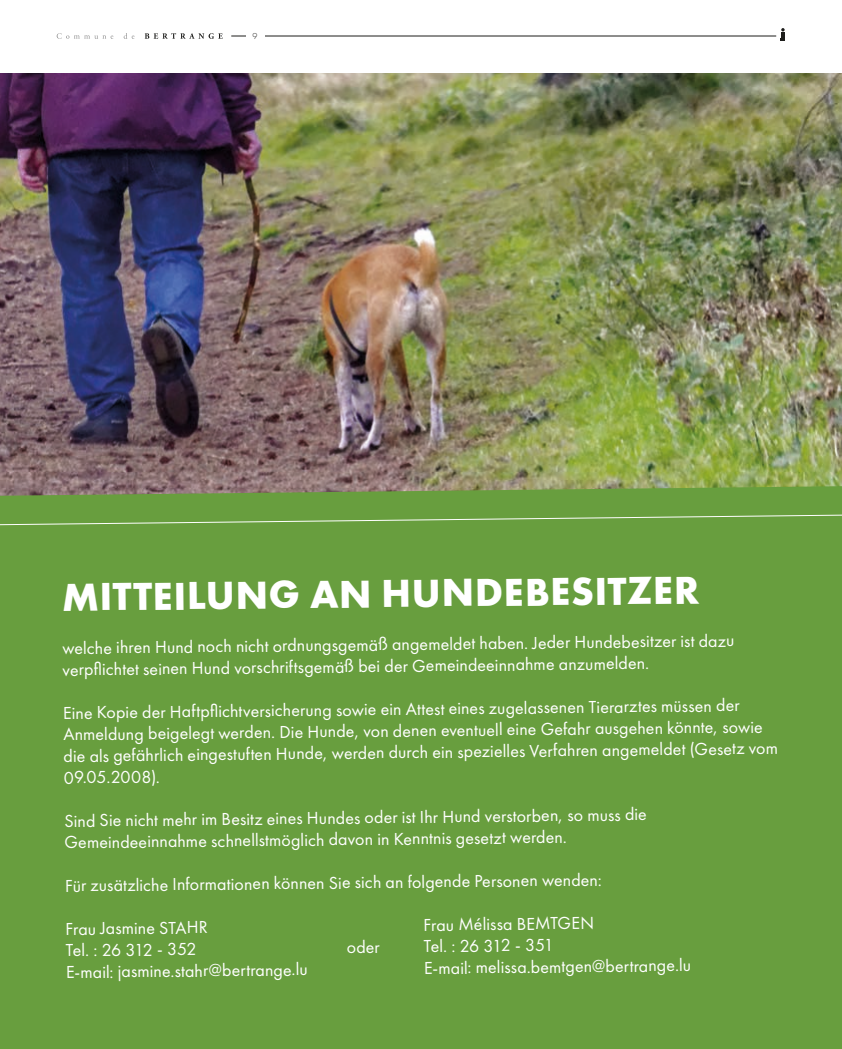
<style>
.page{position:relative;width:842px;height:1049px;background:#fff}
.page>*{position:absolute;margin:0;border:0;box-sizing:border-box;transform-origin:0 0}
.t1{font:700 40.5px "Futura PT";color:#fff}
.t2{font:18px/21.7px "Futura PT";color:#fff}
.t3{font:300 9px "Futura PT";color:#1d1d1b}
</style>
<div class="page">
<svg style="left:780px;top:28px;width:5px;height:13px"></svg>
<svg style="left:57px;top:33px;width:56px;height:6px"></svg>
<svg style="left:124px;top:33px;width:10px;height:6px"></svg>
<svg style="left:145px;top:33px;width:78px;height:6px"></svg>
<hr style="left:231px;top:36px;width:545px;height:1px;background:#1d1d1b">
<div style="left:246px;top:32px;width:18px;height:7px;background:#fff"></div>
<img style="left:0;top:73px;width:842px;height:413px">
<svg style="left:0;top:486px;width:842px;height:26px;background:#6f9748"></svg>
<div style="left:0;top:512px;width:842px;height:537px;background:#689e3e"></div>
<p class="t3" style="left:253px;top:31px;width:6px">9</p>
<h1 class="t1" style="left:61px;top:573px;width:639px;rotate:-1deg">MITTEILUNG AN HUNDEBESITZER</h1>
<p class="t2" style="left:62px;top:639px;width:674px;line-height:21.1px;rotate:-1deg">welche ihren Hund noch nicht ordnungsgemäß angemeldet haben. Jeder Hundebesitzer ist dazu verpfl ichtet seinen Hund vorschriftsgemäß bei der Gemeindeeinnahme anzumelden.</p>
<p class="t2" style="left:63px;top:704px;width:716px;rotate:-1deg">Eine Kopie der Haftpfl ichtversicherung sowie ein Attest eines zugelassenen Tierarztes müssen der<br>Anmeldung beigelegt werden. Die Hunde, von denen eventuell eine Gefahr ausgehen könnte, sowie die als gefährlich eingestuften Hunde, werden durch ein spezielles Verfahren angemeldet (Gesetz vom</p>
<p class="t2" style="left:64px;top:767px;width:98px;rotate:-1deg">09.05.2008).</p>
<p class="t2" style="left:64px;top:812px;width:584px;line-height:21.3px;rotate:-1deg">Sind Sie nicht mehr im Besitz eines Hundes oder ist Ihr Hund verstorben, so muss die<br>Gemeindeeinnahme schnellstmöglich davon in Kenntnis gesetzt werden.</p>
<p class="t2" style="left:65px;top:876px;width:538px;rotate:-1deg">Für zusätzliche Informationen können Sie sich an folgende Personen wenden:</p>
<p class="t2" style="left:65px;top:918px;width:144px;rotate:-1deg">Frau Jasmine STAHR</p>
<p class="t2" style="left:423px;top:914px;width:172px;rotate:-1deg">Frau Mélissa BEMTGEN</p>
<p class="t2" style="left:66px;top:940px;width:132px;rotate:-1deg">Tel. : 26 312 - 352</p>
<p class="t2" style="left:346px;top:936px;width:35px;rotate:-1deg">oder</p>
<p class="t2" style="left:424px;top:936px;width:132px;rotate:-1deg">Tel. : 26 312 - 351</p>
<p class="t2" style="left:66px;top:962px;width:243px;rotate:-1deg">E-mail: jasmine.stahr@bertrange.lu</p>
<p class="t2" style="left:424px;top:958px;width:269px;rotate:-1deg">E-mail: melissa.bemtgen@bertrange.lu</p>
</div>
